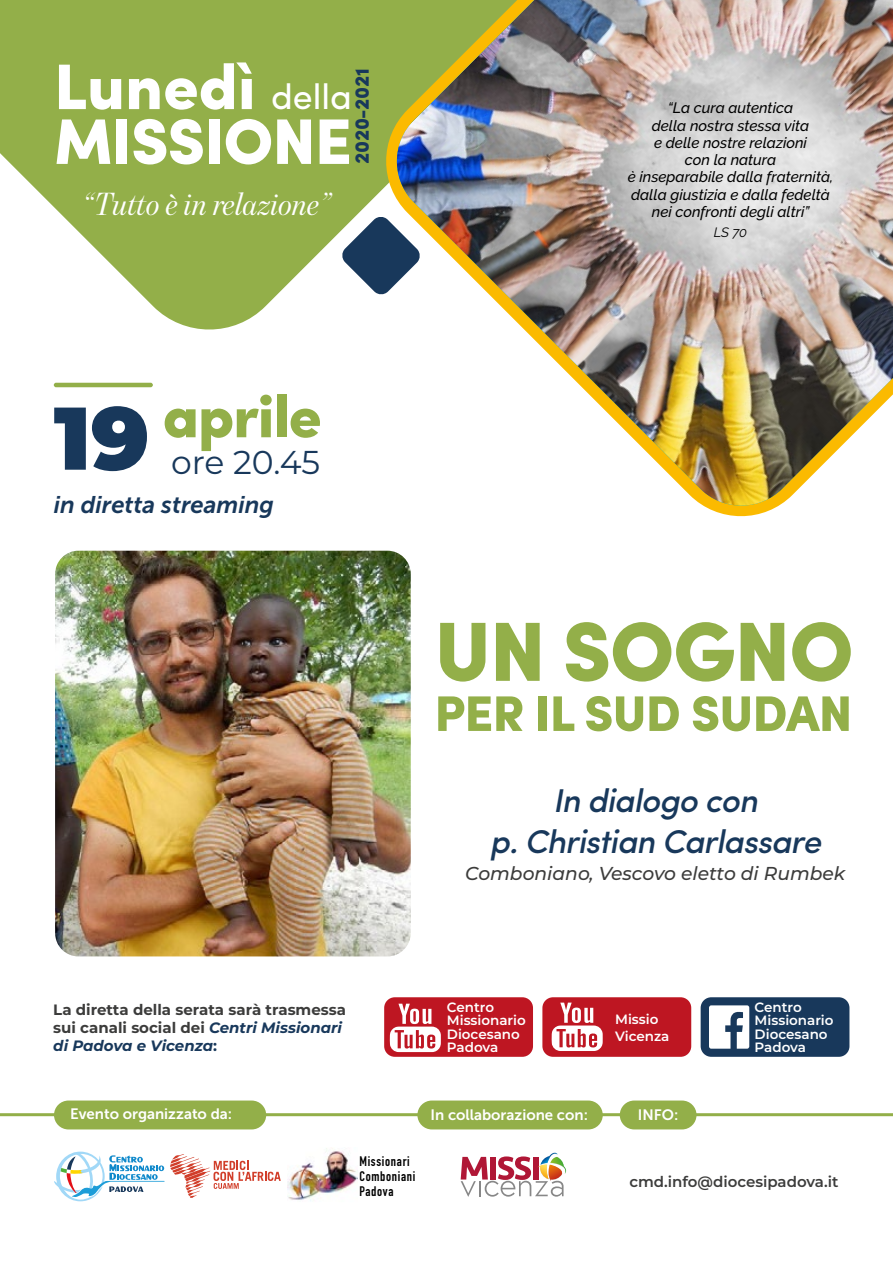
<style>
.page{position:relative;width:893px;height:1263px;background:#fff}
.page>*{position:absolute;margin:0;border:0;box-sizing:border-box;transform-origin:0 0}
.t1{font:900 84.15px "Sofia Pro";letter-spacing:-.02em;color:#93af49}
.t2{font:900 64.5px/54.8px "Sofia Pro";letter-spacing:-.02em;color:#fff}
.t3{font:900 60px "Sofia Pro";letter-spacing:-.02em;color:#93af49}
.t4{font:900 50.1px "Sofia Pro";letter-spacing:-.02em;color:#93af49}
.t5{font:italic 500 33px/40.5px "Sofia Pro";letter-spacing:-.02em;color:#18385b;text-align:center}
.t6{font:33px "Montserrat";letter-spacing:-.005em;color:#18385b}
.t7{font:italic 32.55px "Benton Mod Disp";color:#fff}
.t8{font:italic 24px "Museo Sans 700";color:#18385b}
.t9{font:900 19.95px "Sofia Pro";letter-spacing:-.02em;color:#18385b}
.t10{font:italic 500 18.6px "Montserrat";color:#3c3c3b}
.t11{font:italic 500 15px/17.2px "Raleway";color:#000;text-align:center}
.t12{font:700 15px/18px "Montserrat";color:#3c3c3b}
.t13{font:15px "Museo Sans 700";color:#fff}
.t14{font:600 15px "Montserrat";color:#3c3c3b}
.t15{font:700 13.65px/15px "DIN Condensed";letter-spacing:.05em;color:#000}
.t16{font:600 13.5px/13.5px "Montserrat";color:#fff}
.t17{font:italic 13.5px "Raleway";color:#000}
.s1{font-weight:400;font-size:35.7px}
.s2{font-family:"Montserrat";font-size:88.8px;color:#18385b}
.s3{font-style:italic;color:#18385b}
.s4{color:#18385b}
</style>
<div class="page">
<hr style="left:261px;top:1113px;width:421px;height:3px;background:#93af49">
<svg style="left:0;top:0;width:379px;height:330px;fill:#93af49"></svg>
<svg style="left:379px;top:0;width:389px;height:517px"></svg>
<hr style="left:54px;top:383px;width:99px;height:4px;background:#93af49;border-radius:2px">
<div style="left:54px;top:1100px;width:212px;height:29px;background:#93af49;border-radius:14px"></div>
<div style="left:417px;top:1100px;width:186px;height:29px;background:#93af49;border-radius:14px"></div>
<div style="left:620px;top:1100px;width:76px;height:29px;background:#93af49;border-radius:14px"></div>
<hr style="left:109px;top:1181px;width:56px;height:1px;background:#1d9dd8">
<svg style="left:54px;top:1151px;width:110px;height:50px"></svg>
<img style="left:288px;top:1148px;width:69px;height:53px">
<svg style="left:170px;top:1154px;width:111px;height:44px"></svg>
<hr style="left:0;top:1113px;width:70px;height:3px;background:#93af49">
<hr style="left:696px;top:1113px;width:197px;height:3px;background:#93af49">
<img style="left:391px;top:0;width:502px;height:511px">
<img style="left:55px;top:551px;width:356px;height:405px">
<div style="left:701px;top:997px;width:148px;height:60px;background:#18385b;border-radius:11px"></div>
<svg style="left:709px;top:1005px;width:40px;height:44px"></svg>
<div style="left:384px;top:997px;width:149px;height:60px;background:#be1622;border-radius:11px"></div>
<div style="left:542px;top:997px;width:149px;height:60px;background:#be1622;border-radius:11px"></div>
<svg style="left:390px;top:1004px;width:51px;height:48px"></svg>
<svg style="left:552px;top:1002px;width:51px;height:49px"></svg>
<svg style="left:461px;top:1153px;width:105px;height:44px"></svg>
<h2 class="t2" style="left:54px;top:55px;width:300px">Lunedì <span class="s1">della<br></span>MISSIONE</h2>
<h3 class="t9" style="left:346px;top:164px;width:97px;rotate:-90deg">2020-2021</h3>
<h3 class="t7" style="left:83px;top:185px;width:251px">“Tutto è in relazione”</h3>
<h3 class="t3" style="left:54px;top:369px;width:269px"><span class="s2">19</span> aprile</h3>
<h3 class="t6" style="left:171px;top:439px;width:151px">ore 20.45</h3>
<h3 class="t8" style="left:54px;top:491px;width:222px">in diretta streaming</h3>
<p class="t12" style="left:53px;top:1000px;width:294px">La diretta della serata sarà trasmessa sui canali social dei <span class="s3">Centri Missionari di Padova e Vicenza</span><span class="s4">:</span></p>
<p class="t11" style="left:628px;top:99px;width:207px">“La cura autentica<br>della nostra stessa vita<br>e delle nostre relazioni<br>con la natura<br>è inseparabile dalla fraternità, dalla giustizia e dalla fedeltà nei confronti degli altri”</p>
<p class="t17" style="left:714px;top:224px;width:35px">LS 70</p>
<h1 class="t1" style="left:434px;top:585px;width:421px">UN SOGNO</h1>
<h3 class="t4" style="left:434px;top:674px;width:420px">PER IL SUD SUDAN</h3>
<h3 class="t5" style="left:490px;top:778px;width:333px">In dialogo con<br>p. Christian Carlassare</h3>
<p class="t10" style="left:465px;top:861px;width:381px">Comboniano, Vescovo eletto di Rumbek</p>
<p class="t16" style="left:447px;top:1000px;width:80px">Centro<br>Missionario<br>Diocesano<br>Padova</p>
<p class="t16" style="left:615px;top:1010px;width:56px;line-height:16.5px">Missio<br>Vicenza</p>
<p class="t16" style="left:755px;top:1000px;width:80px">Centro<br>Missionario<br>Diocesano<br>Padova</p>
<p class="t13" style="left:70px;top:1105px;width:163px">Evento organizzato da:</p>
<p class="t13" style="left:430px;top:1106px;width:159px">In collaborazione con:</p>
<p class="t13" style="left:638px;top:1106px;width:42px">INFO:</p>
<p class="t15" style="left:359px;top:1154px;width:58px">Missionari<br>Comboniani<br>Padova</p>
<p class="t14" style="left:629px;top:1171px;width:211px">cmd.info@diocesipadova.it</p>
</div>
